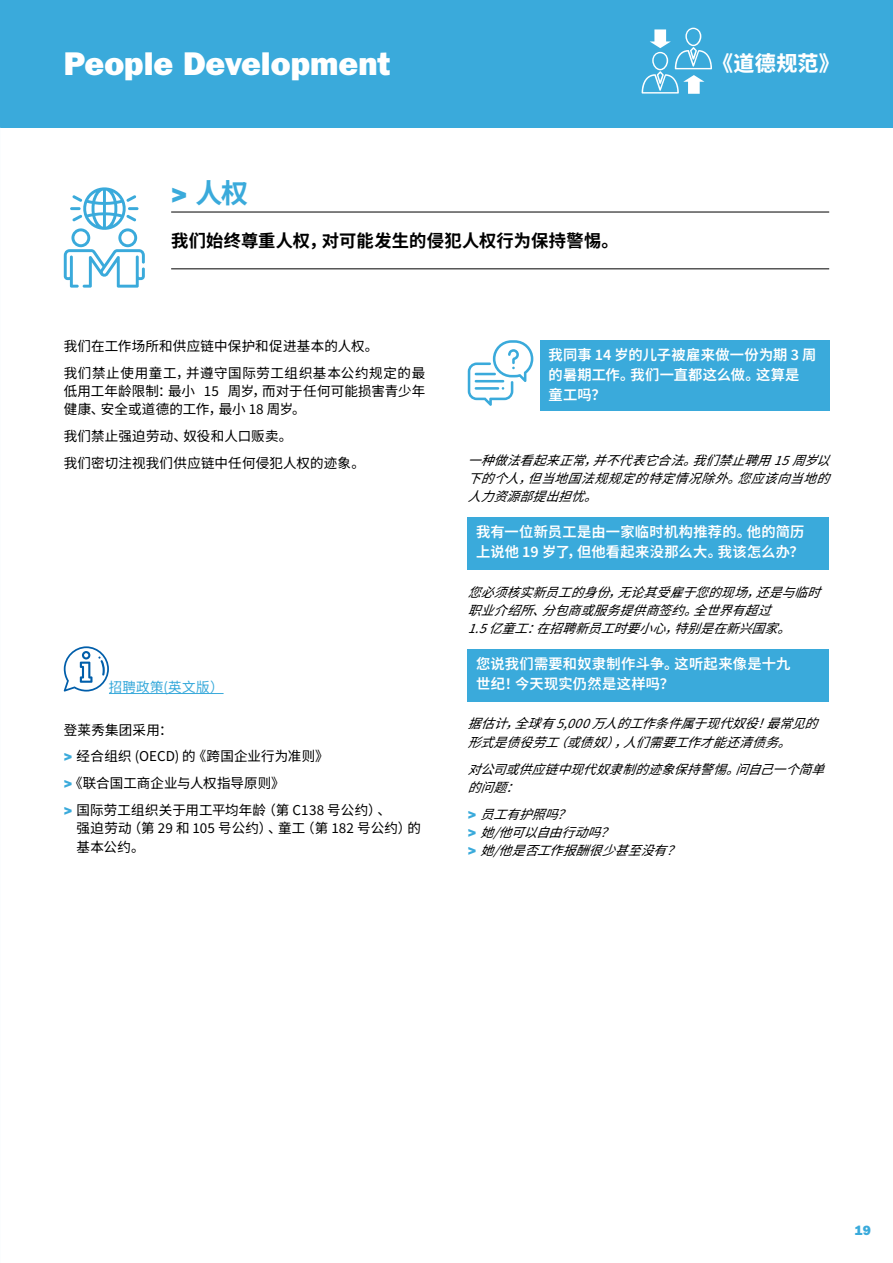
<style>
.page{position:relative;width:893px;height:1263px;background:#fff}
.page>*{position:absolute;margin:0;border:0;box-sizing:border-box;transform-origin:0 0}
.t1{font:33px "ITC Franklin Gothic Std Hvy";color:#fff}
.titre2{font:100 27px "Noto Sans SC";color:#3aaadb}
.t2{font:100 21px "Noto Sans SC";color:#fff}
._1phrase{font:100 17.25px "Noto Sans SC";letter-spacing:.015em;color:#000}
.courant{font:100 14.25px/20.1px "Noto Sans SC";letter-spacing:.015em;color:#fff}
.courant_9_espAV2{font:100 13.5px/18.3px "Noto Sans SC";letter-spacing:.015em;color:#000;text-align:justify}
.courant-2{font:100 13.5px "Noto Sans SC";letter-spacing:.035em;color:#3aaadb}
.t3{font:13.5px "ITC Franklin Gothic Std Hvy";color:#3aaadb}
.courant-3{font:italic 100 12.75px/18.3px "Noto Sans SC";color:#000}
.s1{font-family:"ITC Franklin Gothic Std Hvy";font-weight:400}
.s2{font-family:"ITC Franklin Gothic Std Hvy";font-weight:400;font-size:14.25px;color:#3aaadb}
.s3{font-family:"ITC Franklin Gothic Std Hvy";font-weight:400;font-style:normal;font-size:14.25px;color:#3aaadb}
</style>
<div class="page">
<div style="left:0;top:0;width:893px;height:128px;background:#3aaadb"></div>
<svg style="left:642px;top:28px;width:70px;height:66px"></svg>
<svg style="left:64px;top:187px;width:81px;height:101px"></svg>
<div style="left:540px;top:340px;width:289px;height:71px;background:#3aaadb"></div>
<div style="left:468px;top:517px;width:361px;height:53px;background:#3aaadb"></div>
<div style="left:468px;top:649px;width:361px;height:52px;background:#3aaadb"></div>
<hr style="left:171px;top:212px;width:658px;height:1px;background:#000">
<hr style="left:171px;top:268px;width:658px;height:1px;background:#000">
<hr style="left:109px;top:693px;width:115px;height:1px;background:#3aaadb">
<svg style="left:64px;top:646px;width:45px;height:46px"></svg>
<svg style="left:468px;top:340px;width:65px;height:66px"></svg>
<hr style="left:475px;top:387px;width:24px;height:3px;background:#3aaadb">
<hr style="left:475px;top:373px;width:21px;height:2px;background:#3aaadb">
<h1 class="t1" style="left:64px;top:44px;width:328px">People Development</h1>
<h3 class="t2" style="left:712px;top:52px;width:129px">《道德规范》</h3>
<p class="titre2" style="left:171px;top:178px;width:79px"><span class="s1">&gt;</span> 人权</p>
<p class="_1phrase" style="left:171px;top:231px;width:449px">我们始终尊重人权，对可能发生的侵犯人权行为保持警惕。</p>
<p class="courant_9_espAV2" style="left:64px;top:337px;width:316px">我们在工作场所和供应链中保护和促进基本的人权。</p>
<p class="courant_9_espAV2" style="left:64px;top:364px;width:363px">我们禁止使用童工，并遵守国际劳工组织基本公约规定的最低用工年龄限制：最小 15 周岁，而对于任何可能损害青少年健康、安全或道德的工作，最小 18 周岁。</p>
<p class="courant_9_espAV2" style="left:64px;top:427px;width:230px">我们禁止强迫劳动、奴役和人口贩卖。</p>
<p class="courant_9_espAV2" style="left:64px;top:454px;width:303px">我们密切注视我们供应链中任何侵犯人权的迹象。</p>
<p class="courant-2" style="left:109px;top:679px;width:116px">招聘政策(英文版）</p>
<p class="courant_9_espAV2" style="left:64px;top:721px;width:110px">登莱秀集团采用：</p>
<p class="courant_9_espAV2" style="left:64px;top:747px;width:267px"><span class="s2">&gt;</span> 经合组织 (OECD) 的《跨国企业行为准则》</p>
<p class="courant_9_espAV2" style="left:64px;top:774px;width:222px"><span class="s2">&gt;</span>《联合国工商企业与人权指导原则》</p>
<p class="courant_9_espAV2" style="left:77px;top:801px;width:346px;text-align:left;text-indent:-13px"><span class="s2">&gt;</span> 国际劳工组织关于用工平均年龄（第 C138 号公约）、<br>强迫劳动（第 29 和 105 号公约）、童工（第 182 号公约）的基本公约。</p>
<p class="courant" style="left:549px;top:345px;width:269px">我同事 14 岁的儿子被雇来做一份为期 3 周的暑期工作。我们一直都这么做。这算是童工吗？</p>
<p class="courant-3" style="left:468px;top:451px;width:376px;text-align:justify">一种做法看起来正常，并不代表它合法。我们禁止聘用15周岁以下的个人，但当地国法规规定的特定情况除外。您应该向当地的人力资源部提出担忧。</p>
<p class="courant" style="left:476px;top:522px;width:330px">我有一位新员工是由一家临时机构推荐的。他的简历上说他 19 岁了，但他看起来没那么大。我该怎么办？</p>
<p class="courant-3" style="left:468px;top:583px;width:367px">您必须核实新员工的身份，无论其受雇于您的现场，还是与临时职业介绍所、分包商或服务提供商签约。全世界有超过<br>1.5亿童工：在招聘新员工时要小心，特别是在新兴国家。</p>
<p class="courant" style="left:476px;top:654px;width:316px">您说我们需要和奴隶制作斗争。这听起来像是十九世纪！今天现实仍然是这样吗？</p>
<p class="courant-3" style="left:468px;top:715px;width:364px">据估计，全球有5,000万人的工作条件属于现代奴役！最常见的形式是债役劳工（或债奴），人们需要工作才能还清债务。</p>
<p class="courant-3" style="left:468px;top:760px;width:371px">对公司或供应链中现代奴隶制的迹象保持警惕。问自己一个简单的问题：</p>
<p class="courant-3" style="left:468px;top:805px;width:226px"><span class="s3">&gt;</span> 员工有护照吗？<br><span class="s3">&gt;</span> 她/他可以自由行动吗？<br><span class="s3">&gt;</span> 她/他是否工作报酬很少甚至没有？</p>
<p class="t3" style="left:855px;top:1222px;width:18px">19</p>
</div>
